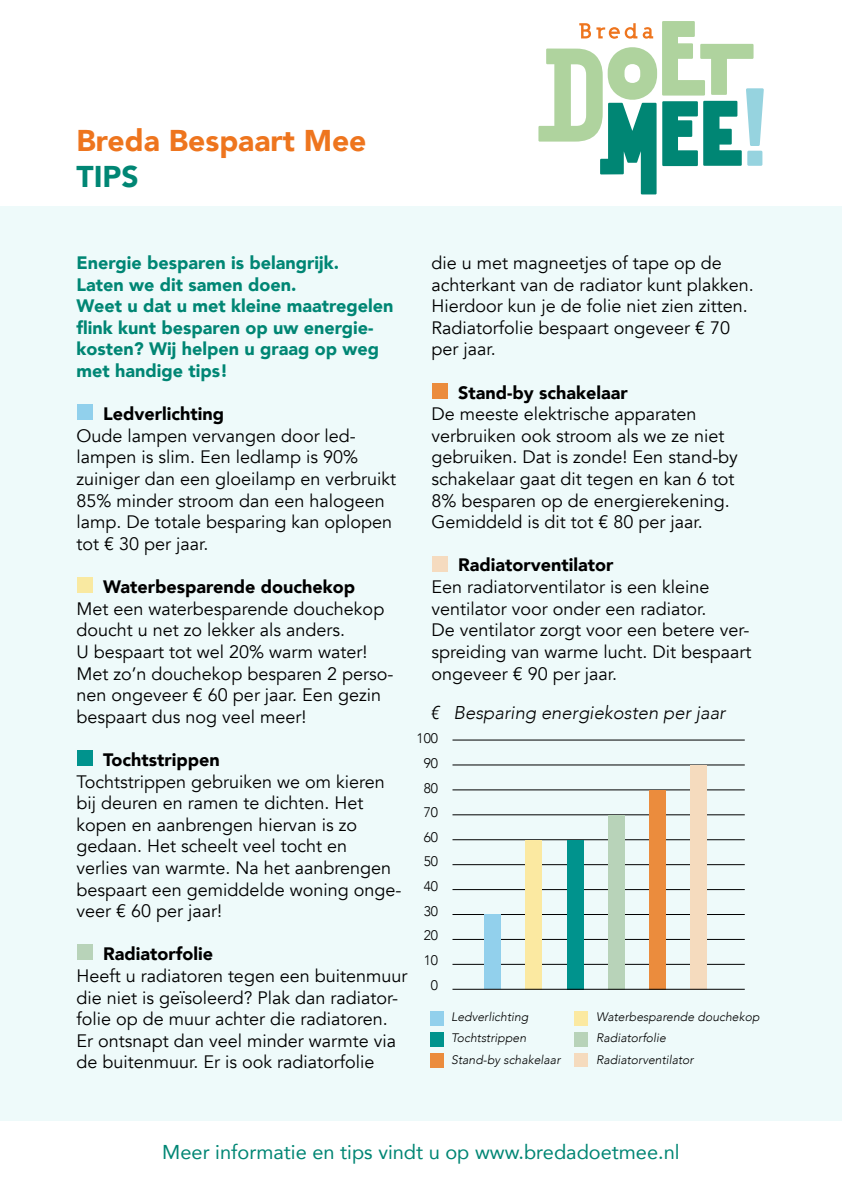
<style>
.page{position:relative;width:842px;height:1191px;background:#fff}
.page>*{position:absolute;margin:0;border:0;box-sizing:border-box;transform-origin:0 0}
.t1{font:900 30px "Avenir";color:#ee751e}
.t2{font:900 30px "Avenir";color:#008674}
.t3{font:20px "Avenir";color:#008674}
.t4{font:italic 300 18.4px "Avenir";color:#000}
.t5{font:18px/21.6px "Avenir";color:#000}
.t6{font:900 18px/21.6px "Avenir";color:#008674}
.t7{font:900 18px "Avenir";color:#000}
.t8{font:300 13.8px/24.6px "Avenir";color:#000}
.t9{font:italic 300 12.4px "Avenir";color:#000}
</style>
<div class="page">
<div style="left:0;top:206px;width:842px;height:914px;background:#eefafa"></div>
<svg style="left:538px;top:21px;width:226px;height:173px"></svg>
<div style="left:77px;top:404px;width:15px;height:16px;background:#91d0ec"></div>
<div style="left:77px;top:577px;width:15px;height:16px;background:#f9e9a1"></div>
<div style="left:77px;top:750px;width:15px;height:16px;background:#00938d"></div>
<div style="left:77px;top:944px;width:15px;height:16px;background:#b8d3b9"></div>
<div style="left:432px;top:383px;width:15px;height:15px;background:#eb8c3d"></div>
<div style="left:432px;top:555px;width:15px;height:16px;background:#f5dbbf"></div>
<div style="left:574px;top:1053px;width:14px;height:13px;background:#f5dbbe"></div>
<div style="left:574px;top:1031px;width:14px;height:15px;background:#b8d3b9"></div>
<div style="left:430px;top:1031px;width:13px;height:15px;background:#00938d"></div>
<div style="left:430px;top:1052px;width:13px;height:15px;background:#eb8c3d"></div>
<div style="left:574px;top:1011px;width:14px;height:15px;background:#fbe9a1"></div>
<div style="left:430px;top:1010px;width:13px;height:15px;background:#92d0ec"></div>
<hr style="left:452px;top:739px;width:293px;height:1px;background:#000">
<hr style="left:452px;top:764px;width:293px;height:1px;background:#000">
<hr style="left:452px;top:789px;width:293px;height:1px;background:#000">
<hr style="left:452px;top:814px;width:293px;height:1px;background:#000">
<hr style="left:452px;top:839px;width:293px;height:1px;background:#000">
<hr style="left:452px;top:864px;width:293px;height:1px;background:#000">
<hr style="left:452px;top:889px;width:293px;height:1px;background:#000">
<hr style="left:452px;top:914px;width:293px;height:1px;background:#000">
<hr style="left:452px;top:939px;width:293px;height:1px;background:#000">
<hr style="left:452px;top:964px;width:293px;height:1px;background:#000">
<div style="left:485px;top:914px;width:16px;height:75px;background:#92d0ec"></div>
<div style="left:526px;top:839px;width:16px;height:150px;background:#fbe9a1"></div>
<div style="left:567px;top:839px;width:16px;height:150px;background:#00938d"></div>
<div style="left:608px;top:815px;width:16px;height:174px;background:#b8d3b9"></div>
<div style="left:649px;top:790px;width:16px;height:199px;background:#eb8c3d"></div>
<div style="left:690px;top:765px;width:16px;height:224px;background:#f5dbbe"></div>
<hr style="left:452px;top:989px;width:293px;height:1px;background:#000">
<h1 class="t1" style="left:77px;top:115px;width:291px">Breda Bespaart Mee</h1>
<h1 class="t2" style="left:77px;top:151px;width:64px">TIPS</h1>
<p class="t6" style="left:77px;top:251px;width:318px">Energie besparen is belangrijk.<br>Laten we dit samen doen.<br>Weet u dat u met kleine maatregelen flink kunt besparen op uw energie&shy;kosten? Wij helpen u graag op weg met handige tips!</p>
<p class="t7" style="left:103px;top:398px;width:123px">Ledverlichting</p>
<p class="t5" style="left:77px;top:425px;width:321px">Oude lampen vervangen door led&shy;lampen is slim. Een ledlamp is 90% zuiniger dan een gloeilamp en verbruikt<br>85% minder stroom dan een halogeen lamp. De totale besparing kan oplopen tot € 30 per jaar.</p>
<p class="t7" style="left:103px;top:571px;width:253px">Waterbesparende douchekop</p>
<p class="t5" style="left:77px;top:598px;width:318px">Met een waterbesparende douchekop doucht u net zo lekker als anders.<br>U bespaart tot wel 20% warm water!<br>Met zo’n douchekop besparen 2 perso&shy;nen ongeveer € 60 per jaar. Een gezin bespaart dus nog veel meer!</p>
<p class="t7" style="left:103px;top:744px;width:118px">Tochtstrippen</p>
<p class="t5" style="left:77px;top:771px;width:327px">Tochtstrippen gebruiken we om kieren bij deuren en ramen te dichten. Het kopen en aanbrengen hiervan is zo gedaan. Het scheelt veel tocht en verlies van warmte. Na het aanbrengen bespaart een gemiddelde woning onge&shy;veer € 60 per jaar!</p>
<p class="t7" style="left:103px;top:938px;width:111px">Radiatorfolie</p>
<p class="t5" style="left:77px;top:965px;width:332px">Heeft u radiatoren tegen een buitenmuur die niet is geïsoleerd? Plak dan radiator&shy;folie op de muur achter die radiatoren.<br>Er ontsnapt dan veel minder warmte via de buitenmuur. Er is ook radiatorfolie</p>
<p class="t5" style="left:432px;top:252px;width:324px">die u met magneetjes of tape op de achterkant van de radiator kunt plakken.<br>Hierdoor kun je de folie niet zien zitten.<br>Radiatorfolie bespaart ongeveer € 70 per jaar.</p>
<p class="t7" style="left:458px;top:377px;width:171px">Stand-by schakelaar</p>
<p class="t5" style="left:432px;top:403px;width:308px">De meeste elektrische apparaten verbruiken ook stroom als we ze niet gebruiken. Dat is zonde! Een stand-by schakelaar gaat dit tegen en kan 6 tot 8% besparen op de energierekening.<br>Gemiddeld is dit tot € 80 per jaar.</p>
<p class="t7" style="left:458px;top:550px;width:157px">Radiatorventilator</p>
<p class="t5" style="left:432px;top:576px;width:321px">Een radiatorventilator is een kleine ventilator voor onder een radiator.<br>De ventilator zorgt voor een betere ver&shy;spreiding van warme lucht. Dit bespaart ongeveer € 90 per jaar.</p>
<p class="t8" style="left:424px;top:258px;width:16px">70</p>
<p class="t8" style="left:424px;top:289px;width:16px">60</p>
<p class="t8" style="left:424px;top:320px;width:16px">50</p>
<p class="t8" style="left:424px;top:351px;width:16px">40</p>
<p class="t8" style="left:424px;top:412px;width:16px">20</p>
<p class="t8" style="left:424px;top:443px;width:16px">10</p>
<p class="t8" style="left:431px;top:474px;width:9px">0</p>
<p class="t8" style="left:464px;top:550px;width:88px;line-height:22.8px">Ledverlichting<br>Radiatorfolie</p>
<p class="t8" style="left:582px;top:572px;width:124px">Stand-by schakelaar</p>
<p class="t4" style="left:430px;top:702px;width:297px">€ Besparing energiekosten per jaar</p>
<p class="t8" style="left:416px;top:726px;width:23px;text-align:right">100<br>90<br>80<br>70<br>60<br>50<br>40<br>30<br>20<br>10<br>0</p>
<p class="t9" style="left:451px;top:1009px;width:79px">Ledverlichting</p>
<p class="t9" style="left:596px;top:1009px;width:165px">Waterbesparende douchekop</p>
<p class="t9" style="left:451px;top:1030px;width:77px">Tochtstrippen</p>
<p class="t9" style="left:596px;top:1030px;width:71px">Radiatorfolie</p>
<p class="t9" style="left:451px;top:1052px;width:111px">Stand-by schakelaar</p>
<p class="t9" style="left:596px;top:1052px;width:99px">Radiatorventilator</p>
<p class="t3" style="left:162px;top:1135px;width:519px">Meer informatie en tips vindt u op www.bredadoetmee.nl</p>
</div>
